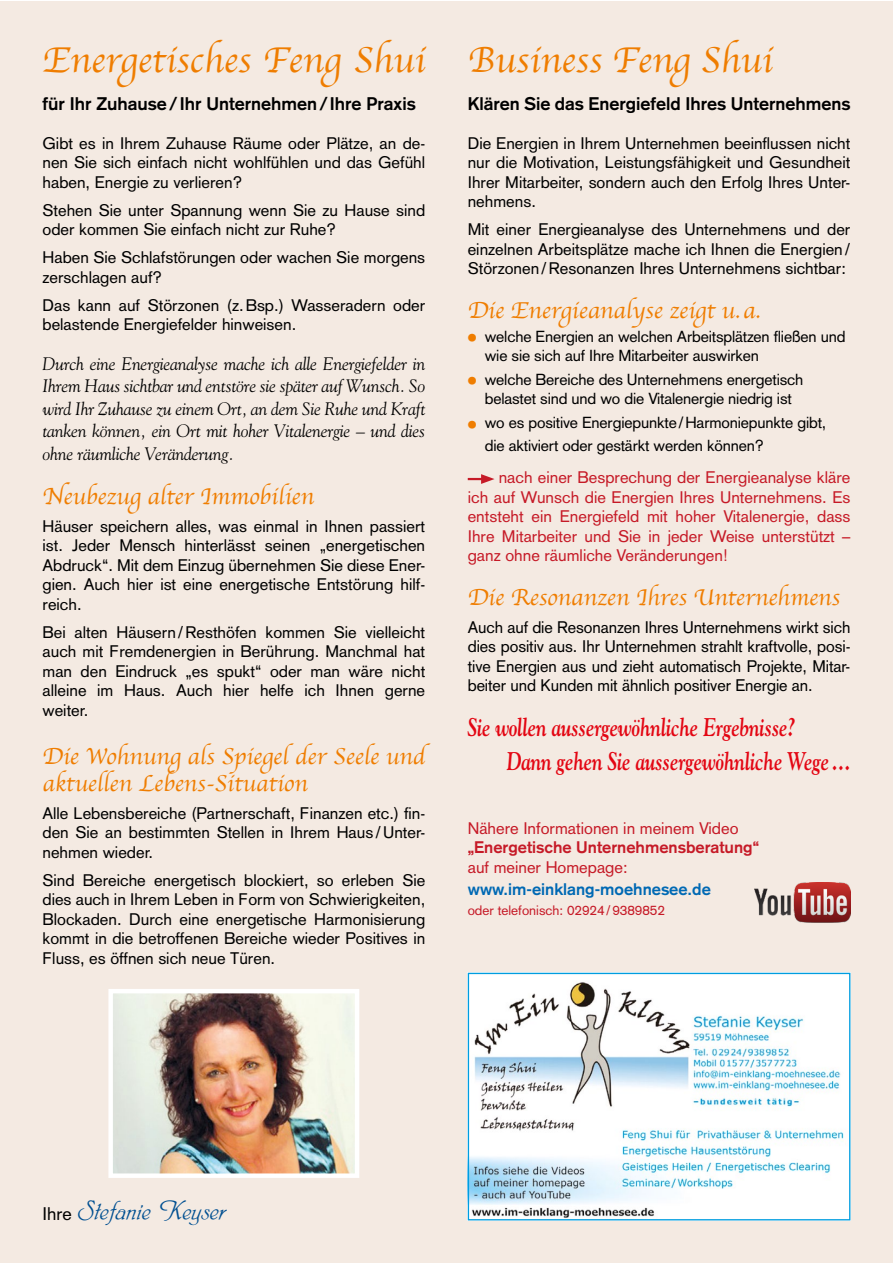
<style>
.page{position:relative;width:893px;height:1263px;background:#fff}
.page>*{position:absolute;margin:0;border:0;box-sizing:border-box;transform-origin:0 0}
.t1{font:37.5px "Apple Chancery";color:#ef7d00}
.t2{font:30px "Phyllis D";color:#004f91}
.t3{font:italic 700 25.5px/34px "Goudy";letter-spacing:-.01em;color:#e30613;scale:.75 1}
.t4{font:24px/27px "Apple Chancery";color:#ef7d00}
.t5{font:italic 18px/22.5px "Goudy";letter-spacing:-.01em;color:#000;text-align:justify}
.t6{font:700 18px "Akzidenz Grotesk";color:#000}
.t7{font:16.5px/19.5px "Akzidenz Grotesk";color:#000;text-align:justify}
.t8{font:16.5px/19.5px "Akzidenz Grotesk";color:#c61a27;text-align:justify}
.t9{font:700 16.5px "Akzidenz Grotesk";color:#c61a27}
.t10{font:700 16.5px "Akzidenz Grotesk";color:#0069b4}
.t11{font:15.75px/19.5px "Akzidenz Grotesk";letter-spacing:-.01em;color:#000}
.t12{font:13.5px "Akzidenz Grotesk";color:#c61a27}
.s1{font-family:"Universal Newswith Comm Pi";color:#ef7d00}
.s2{font-family:"Akzidenz Grotesk";font-size:18px;color:#000}
</style>
<div class="page">
<div style="left:0;top:1px;width:892px;height:1262px;background:#f4eae2"></div>
<svg style="left:468px;top:474px;width:27px;height:10px"></svg>
<img style="left:470px;top:975px;width:378px;height:243px">
<div style="left:468px;top:973px;width:382px;height:247px;border:1px solid #009ddf"></div>
<img style="left:754px;top:883px;width:96px;height:40px">
<img style="left:113px;top:994px;width:241px;height:179px">
<div style="left:108px;top:989px;width:251px;height:189px;border:4px solid #fff"></div>
<h1 class="t1" style="left:43px;top:30px;width:732px">Energetisches Feng Shui Business Feng Shui</h1>
<p class="t6" style="left:468px;top:93px;width:384px">Klären Sie das Energiefeld Ihres Unternehmens</p>
<p class="t6" style="left:43px;top:93px;width:375px">für Ihr Zuhause/ Ihr Unternehmen/ Ihre Praxis</p>
<p class="t7" style="left:43px;top:133px;width:384px">Gibt es in Ihrem Zuhause Räume oder Plätze, an de&shy;nen Sie sich einfach nicht wohlfühlen und das Gefühl haben, Energie zu verlieren?</p>
<p class="t7" style="left:43px;top:200px;width:384px">Stehen Sie unter Spannung wenn Sie zu Hause sind oder kommen Sie einfach nicht zur Ruhe?</p>
<p class="t7" style="left:43px;top:248px;width:384px">Haben Sie Schlafstörungen oder wachen Sie morgens zerschlagen auf?</p>
<p class="t7" style="left:43px;top:295px;width:384px">Das kann auf Störzonen (z.Bsp.) Wasseradern oder belastende Energiefelder hinweisen.</p>
<p class="t5" style="left:43px;top:352px;width:384px">Durch eine Energieanalyse mache ich alle Energiefelder in Ihrem Haus sichtbar und entstöre sie später auf Wunsch. So wird Ihr Zuhause zu einem Ort, an dem Sie Ruhe und Kraft tanken können, ein Ort mit hoher Vitalenergie – und dies ohne räumliche Veränderung.</p>
<h3 class="t4" style="left:43px;top:482px;width:273px">Neubezug alter Immobilien</h3>
<p class="t7" style="left:43px;top:516px;width:384px">Häuser speichern alles, was einmal in Ihnen passiert ist. Jeder Mensch hinterlässt seinen „energetischen Abdruck“. Mit dem Einzug übernehmen Sie diese Ener&shy;gien. Auch hier ist eine energetische Entstörung hilf&shy;reich.</p>
<p class="t7" style="left:43px;top:622px;width:384px">Bei alten Häusern/Resthöfen kommen Sie vielleicht auch mit Fremdenergien in Berührung. Manchmal hat man den Eindruck „es spukt“ oder man wäre nicht alleine im Haus. Auch hier helfe ich Ihnen gerne weiter.</p>
<h3 class="t4" style="left:43px;top:742px;width:384px">Die Wohnung als Spiegel der Seele und aktuellen Lebens-Situation</h3>
<p class="t7" style="left:43px;top:803px;width:384px">Alle Lebensbereiche (Partnerschaft, Finanzen etc.) fin&shy;den Sie an bestimmten Stellen in Ihrem Haus /Unter&shy;nehmen wieder.</p>
<p class="t7" style="left:43px;top:870px;width:384px">Sind Bereiche energetisch blockiert, so erleben Sie dies auch in Ihrem Leben in Form von Schwierigkeiten, Blockaden. Durch eine energetische Harmonisierung kommt in die betroffenen Bereiche wieder Positives in Fluss, es öffnen sich neue Türen.</p>
<p class="t7" style="left:468px;top:133px;width:384px">Die Energien in Ihrem Unternehmen beeinflussen nicht nur die Motivation, Leistungsfähigkeit und Gesundheit Ihrer Mitarbeiter, sondern auch den Erfolg Ihres Unter&shy;nehmens.</p>
<p class="t7" style="left:468px;top:220px;width:384px">Mit einer Energieanalyse des Unternehmens und der einzelnen Arbeitsplätze mache ich Ihnen die Energien/ Störzonen/Resonanzen Ihres Unternehmens sichtbar:</p>
<h3 class="t4" style="left:468px;top:297px;width:294px">Die Energieanalyse zeigt u.a.</h3>
<p class="t11" style="left:485px;top:326px;width:362px;text-indent:-17px"><span class="s1">●</span> welche Energien an welchen Arbeitsplätzen fließen und wie sie sich auf Ihre Mitarbeiter auswirken</p>
<p class="t11" style="left:468px;top:370px;width:337px;text-align:center"><span class="s1">●</span> welche Bereiche des Unternehmens energetisch belastet sind und wo die Vitalenergie niedrig ist</p>
<p class="t11" style="left:485px;top:411px;width:343px;line-height:22.5px;text-indent:-17px"><span class="s1">●</span> wo es positive Energiepunkte/Harmoniepunkte gibt, die aktiviert oder gestärkt werden können?</p>
<p class="t8" style="left:468px;top:467px;width:384px;text-indent:31px">nach einer Besprechung der Energieanalyse kläre ich auf Wunsch die Energien Ihres Unternehmens. Es entsteht ein Energiefeld mit hoher Vitalenergie, dass Ihre Mitarbeiter und Sie in jeder Weise unterstützt – ganz ohne räumliche Veränderungen!</p>
<h3 class="t4" style="left:468px;top:583px;width:374px">Die Resonanzen Ihres Unternehmens</h3>
<p class="t7" style="left:468px;top:617px;width:384px">Auch auf die Resonanzen Ihres Unternehmens wirkt sich dies positiv aus. Ihr Unternehmen strahlt kraftvolle, posi&shy;tive Energien aus und zieht automatisch Projekte, Mitar&shy;beiter und Kunden mit ähnlich positiver Energie an.</p>
<h3 class="t3" style="left:507px;top:710px;width:460px;text-indent:-39px">Sie wollen aussergewöhnliche Ergebnisse?<br>Dann gehen Sie aussergewöhnliche Wege…</h3>
<p class="t8" style="left:468px;top:818px;width:272px">Nähere Informationen in meinem Video</p>
<p class="t9" style="left:468px;top:838px;width:293px">„Energetische Unternehmensberatung“</p>
<p class="t8" style="left:468px;top:857px;width:161px">auf meiner Homepage:</p>
<p class="t10" style="left:468px;top:879px;width:245px">www.im-einklang-moehnesee.de</p>
<p class="t12" style="left:468px;top:902px;width:199px">oder telefonisch: 02924/9389852</p>
<h2 class="t2" style="left:43px;top:1191px;width:184px"><span class="s2">Ihre</span> Stefanie Keyser</h2>
</div>
